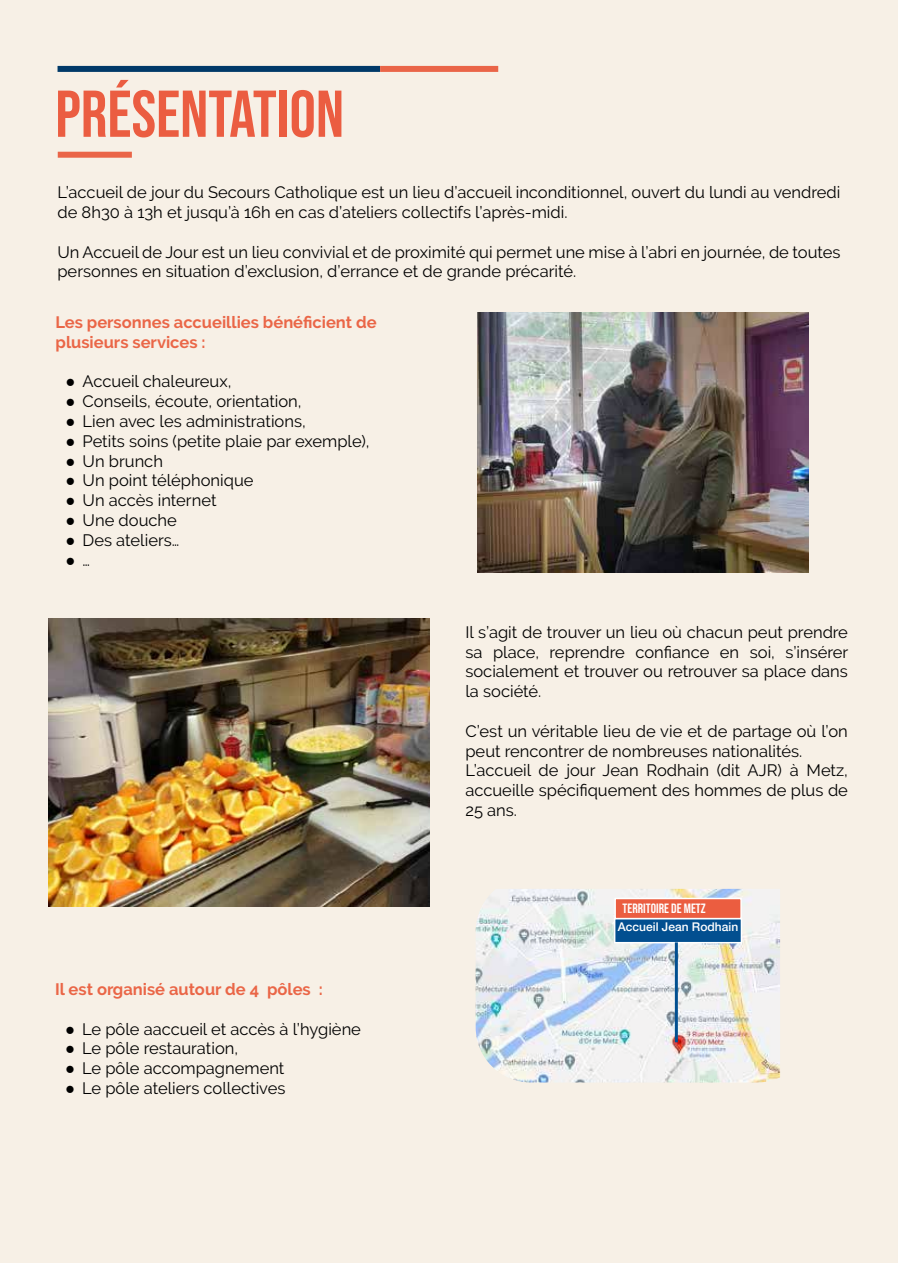
<style>
.page{position:relative;width:898px;height:1263px;background:#fff}
.page>*{position:absolute;margin:0;border:0;box-sizing:border-box;transform-origin:0 0}
.t1{font:66px "Bebas Neue";color:#eb5d41}
.t2{font:16.5px/19.8px "Raleway";color:#000}
.t3{font:700 16.5px/19.8px "Raleway";color:#ea6647}
.t4{font:16.5px "Times New Roman";color:#000}
.t5{font:13.5px "Bebas Neue";color:#fff}
.t6{font:500 12px "Helvetica Neue";color:#fff}
.s1{font-family:"Times New Roman"}
.s2{font-family:"Raleway"}
</style>
<div class="page">
<div style="left:0;top:0;width:897px;height:1263px;background:#f7f0e6"></div>
<div style="left:57px;top:66px;width:323px;height:6px;background:#003968"></div>
<div style="left:380px;top:66px;width:118px;height:6px;background:#ea6548"></div>
<div style="left:58px;top:152px;width:74px;height:6px;background:#ea6548"></div>
<img style="left:475px;top:889px;width:304px;height:193px">
<div style="left:614px;top:918px;width:127px;height:25px;background:#024f90"></div>
<div style="left:613px;top:918px;width:129px;height:25px;border:2px solid #fff"></div>
<hr style="left:674px;top:942px;width:3px;height:100px;background:#024f90">
<div style="left:614px;top:898px;width:127px;height:21px;background:#eb5d40;border:2px solid #fff"></div>
<img style="left:477px;top:313px;width:331px;height:259px">
<img style="left:49px;top:619px;width:381px;height:287px">
<h1 class="t1" style="left:55px;top:77px;width:290px">PRÉSENTATION</h1>
<p class="t2" style="left:57px;top:182px;width:784px">L’accueil de jour du Secours Catholique est un lieu d’accueil inconditionnel, ouvert du lundi au vendredi de 8h30 à 13h et jusqu’à 16h en cas d’ateliers collectifs l’après-midi.</p>
<p class="t2" style="left:57px;top:242px;width:784px">Un Accueil de Jour est un lieu convivial et de proximité qui permet une mise à l’abri en journée, de toutes personnes en situation d’exclusion, d’errance et de grande précarité.</p>
<p class="t3" style="left:55px;top:312px;width:322px">Les personnes accueillies bénéficient de plusieurs services :</p>
<p class="t2" style="left:65px;top:372px;width:167px"><span class="s1">●</span> Accueil chaleureux,</p>
<p class="t2" style="left:65px;top:391px;width:237px"><span class="s1">●</span> Conseils, écoute, orientation,</p>
<p class="t2" style="left:65px;top:411px;width:242px"><span class="s1">●</span> Lien avec les administrations,</p>
<p class="t2" style="left:65px;top:431px;width:305px"><span class="s1">●</span> Petits soins (petite plaie par exemple),</p>
<p class="t2" style="left:65px;top:451px;width:99px"><span class="s1">●</span> Un brunch</p>
<p class="t2" style="left:65px;top:471px;width:189px"><span class="s1">●</span> Un point téléphonique</p>
<p class="t2" style="left:65px;top:490px;width:152px"><span class="s1">●</span> Un accès internet</p>
<p class="t2" style="left:65px;top:510px;width:113px"><span class="s1">●</span> Une douche</p>
<p class="t2" style="left:65px;top:530px;width:115px"><span class="s1">●</span> Des ateliers…</p>
<p class="t4" style="left:65px;top:549px;width:26px">● <span class="s2">…</span></p>
<p class="t3" style="left:55px;top:979px;width:269px">Il est organisé autour de 4 pôles :</p>
<p class="t2" style="left:65px;top:1019px;width:297px"><span class="s1">●</span> Le pôle aaccueil et accès à l’hygiène</p>
<p class="t2" style="left:65px;top:1039px;width:174px"><span class="s1">●</span> Le pôle restauration,</p>
<p class="t2" style="left:65px;top:1058px;width:221px"><span class="s1">●</span> Le pôle accompagnement</p>
<p class="t2" style="left:65px;top:1078px;width:222px"><span class="s1">●</span> Le pôle ateliers collectives</p>
<p class="t2" style="left:465px;top:622px;width:384px;text-align:justify">Il s’agit de trouver un lieu où chacun peut prendre sa place, reprendre confiance en soi, s’insérer socialement et trouver ou retrouver sa place dans la société.</p>
<p class="t2" style="left:465px;top:721px;width:384px">C’est un véritable lieu de vie et de partage où l’on peut rencontrer de nombreuses nationalités.<br>L’accueil de jour Jean Rodhain (dit AJR) à Metz, accueille spécifiquement des hommes de plus de 25 ans.</p>
<p class="t5" style="left:622px;top:901px;width:85px">TERRITOIRE DE METZ</p>
<p class="t6" style="left:617px;top:917px;width:122px">Accueil Jean Rodhain</p>
</div>
